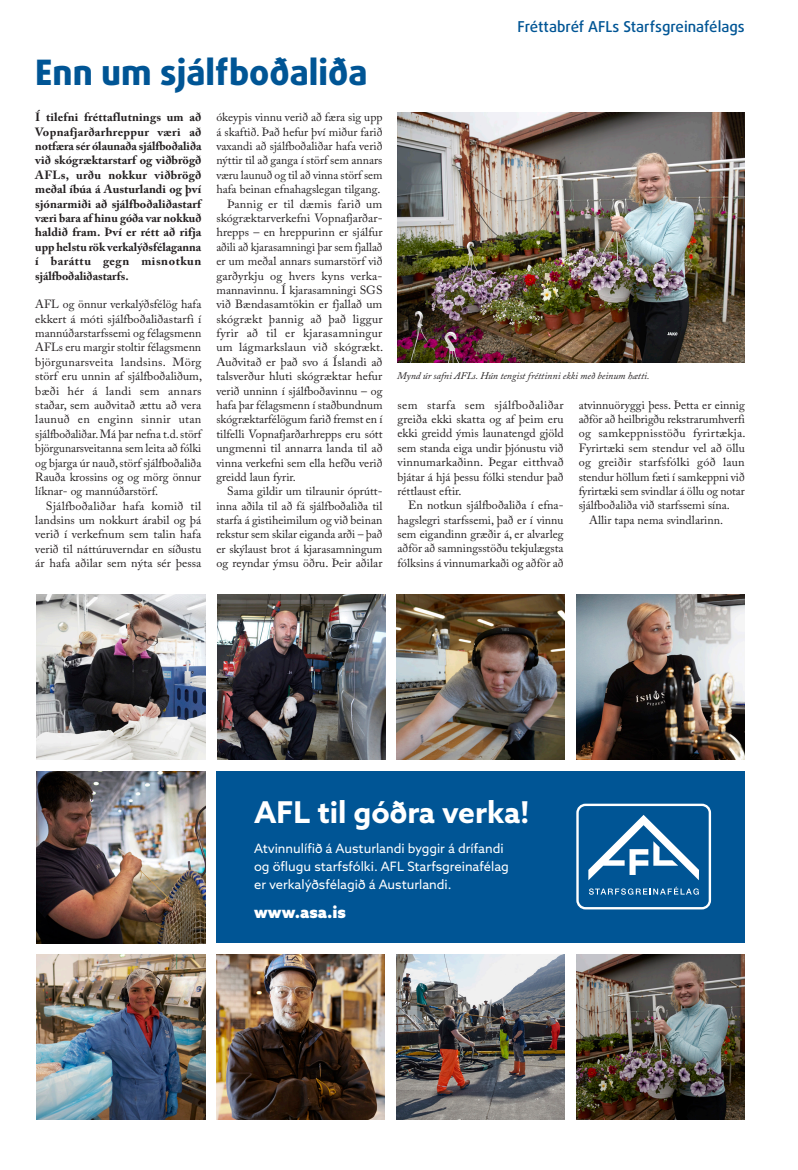
<style>
.page{position:relative;width:798px;height:1170px;background:#fff}
.page>*{position:absolute;margin:0;border:0;box-sizing:border-box;transform-origin:0 0}
.t1{font:800 35px "Daxline Pro";color:#005595}
.t2{font:700 30px "Azo Sans";color:#fff}
.t3{font:900 16.62px "Azo Sans";color:#fff}
.t4{font:500 15px "Daxline Pro";color:#005595}
.t5{font:12.88px/18px "Azo Sans";color:#fff}
.t6{font:11.88px/14.4px "Adobe Caslon Pro";color:#231f20;text-align:justify}
.t7{font:700 11.88px/14.4px "Adobe Caslon Pro";letter-spacing:.005em;color:#231f20;text-align:justify}
.t8{font:11.88px "Adobe Caslon Pro";letter-spacing:.02em;color:#231f20}
.t9{font:italic 10px "Adobe Caslon Pro";color:#231f20}
</style>
<div class="page">
<img style="left:397px;top:112px;width:347px;height:251px">
<div style="left:216px;top:771px;width:528px;height:172px;background:#005595"></div>
<img style="left:576px;top:954px;width:168px;height:164px">
<img style="left:576px;top:594px;width:168px;height:165px">
<img style="left:216px;top:954px;width:169px;height:164px">
<img style="left:396px;top:954px;width:168px;height:164px">
<img style="left:217px;top:594px;width:168px;height:165px">
<img style="left:36px;top:594px;width:169px;height:165px">
<img style="left:396px;top:594px;width:168px;height:165px">
<img style="left:36px;top:954px;width:169px;height:164px">
<img style="left:36px;top:771px;width:169px;height:172px">
<div style="left:576px;top:803px;width:134px;height:106px;border:2px solid #fff;border-radius:8px"></div>
<svg style="left:588px;top:815px;width:110px;height:65px"></svg>
<svg style="left:589px;top:886px;width:109px;height:8px"></svg>
<h1 class="t1" style="left:35px;top:49px;width:334px">Enn um sjálfboðaliða</h1>
<p class="t7" style="left:35px;top:110px;width:168px">Í tilefni fréttaflutnings um að Vopnafjarðarhreppur væri að notfæra sér ólaunaða sjálfboðaliða við skógræktarstarf og viðbrögð AFLs, urðu nokkur viðbrögð meðal íbúa á Austurlandi og því sjónarmiði að sjálfboðaliðastarf væri bara af hinu góða var nokkuð haldið fram. Því er rétt að rifja upp helstu rök verkalýðsfélaganna í baráttu gegn misnotkun sjálfboðaliðastarfs.</p>
<p class="t6" style="left:35px;top:297px;width:168px">AFL og önnur verkalýðsfélög hafa ekkert á móti sjálfboðaliðastarfi í mannúðarstarfssemi og félagsmenn AFLs eru margir stoltir félagsmenn björgunarsveita landsins. Mörg störf eru unnin af sjálfboðaliðum, bæði hér á landi sem annars staðar, sem auðvitað ættu að vera launuð en enginn sinnir utan sjálfboðaliðar. Má þar nefna t.d. störf björgunarsveitanna sem leita að fólki og bjarga úr nauð, störf sjálfboðaliða Rauða krossins og og mörg önnur líknar- og mannúðarstörf.</p>
<p class="t6" style="left:35px;top:498px;width:168px;text-indent:11px">Sjálfboðaliðar hafa komið til landsins um nokkurt árabil og þá verið í verkefnum sem talin hafa verið til náttúruverndar en síðustu ár hafa aðilar sem nýta sér þessa</p>
<p class="t6" style="left:216px;top:110px;width:167px">ókeypis vinnu verið að færa sig upp</p>
<p class="t6" style="left:216px;top:124px;width:167px">á skaftið. Það hefur því miður farið</p>
<p class="t6" style="left:216px;top:139px;width:167px">vaxandi að sjálfboðaliðar hafa verið</p>
<p class="t6" style="left:216px;top:153px;width:167px">nýttir til að ganga í störf sem annars</p>
<p class="t6" style="left:216px;top:167px;width:167px">væru launuð og til að vinna störf sem</p>
<p class="t6" style="left:216px;top:182px;width:165px">hafa beinan efnahagslegan tilgang.</p>
<p class="t6" style="left:227px;top:196px;width:157px">Þannig er til dæmis farið um</p>
<p class="t6" style="left:216px;top:211px;width:168px">skógræktarverkefni Vopnafjarðar-</p>
<p class="t6" style="left:216px;top:225px;width:168px">hrepps – en hreppurinn er sjálfur</p>
<p class="t6" style="left:216px;top:239px;width:167px">aðili að kjarasamningi þar sem fjallað</p>
<p class="t6" style="left:216px;top:254px;width:167px">er um meðal annars sumarstörf við</p>
<p class="t6" style="left:216px;top:268px;width:167px">garðyrkju og hvers kyns verka-</p>
<p class="t6" style="left:216px;top:282px;width:167px">mannavinnu. Í kjarasamningi SGS</p>
<p class="t6" style="left:216px;top:297px;width:167px">við Bændasamtökin er fjallað um</p>
<p class="t6" style="left:216px;top:311px;width:167px">skógrækt þannig að það liggur</p>
<p class="t8" style="left:216px;top:326px;width:167px">fyrir að til er kjarasamningur</p>
<p class="t6" style="left:216px;top:340px;width:168px">um lágmarkslaun við skógrækt.</p>
<p class="t6" style="left:216px;top:354px;width:168px">Auðvitað er það svo á Íslandi að</p>
<p class="t6" style="left:216px;top:369px;width:167px">talsverður hluti skógræktar hefur</p>
<p class="t6" style="left:216px;top:383px;width:167px">verið unninn í sjálfboðavinnu – og</p>
<p class="t6" style="left:216px;top:397px;width:168px">hafa þar félagsmenn í staðbundnum</p>
<p class="t6" style="left:216px;top:412px;width:168px">skógræktarfélögum farið fremst en í</p>
<p class="t6" style="left:216px;top:426px;width:167px">tilfelli Vopnafjarðarhrepps eru sótt</p>
<p class="t6" style="left:216px;top:441px;width:168px">ungmenni til annarra landa til að</p>
<p class="t6" style="left:216px;top:455px;width:167px">vinna verkefni sem ella hefðu verið</p>
<p class="t6" style="left:216px;top:469px;width:81px">greidd laun fyrir.</p>
<p class="t6" style="left:227px;top:484px;width:157px">Sama gildir um tilraunir óprútt-</p>
<p class="t6" style="left:216px;top:498px;width:167px">inna aðila til að fá sjálfboðaliða til</p>
<p class="t6" style="left:216px;top:512px;width:167px">starfa á gistiheimilum og við beinan</p>
<p class="t6" style="left:216px;top:527px;width:168px">rekstur sem skilar eiganda arði – það</p>
<p class="t6" style="left:216px;top:541px;width:167px">er skýlaust brot á kjarasamningum</p>
<p class="t6" style="left:216px;top:556px;width:168px">og reyndar ýmsu öðru. Þeir aðilar</p>
<p class="t4" style="left:517px;top:16px;width:228px">Fréttabréf AFLs Starfsgreinafélags</p>
<p class="t9" style="left:397px;top:369px;width:254px">Mynd úr safni AFLs. Hún tengist fréttinni ekki með beinum hætti.</p>
<p class="t6" style="left:397px;top:397px;width:168px">sem starfa sem sjálfboðaliðar greiða ekki skatta og af þeim eru ekki greidd ýmis launatengd gjöld sem standa eiga undir þjónustu við vinnumarkaðinn. Þegar eitthvað bjátar á hjá þessu fólki stendur það réttlaust eftir.</p>
<p class="t6" style="left:397px;top:498px;width:167px;text-indent:11px">En notkun sjálfboðaliða í efna&shy;hagslegri starfssemi, það er í vinnu sem eigandinn græðir á, er alvarleg aðför að samningsstöðu tekjulægsta fólksins á vinnumarkaði og aðför að</p>
<p class="t6" style="left:578px;top:397px;width:167px">atvinnuöryggi þess. Þetta er einnig</p>
<p class="t6" style="left:578px;top:411px;width:167px">aðför að heilbrigðu rekstrarumhverfi</p>
<p class="t8" style="left:578px;top:426px;width:168px">og samkeppnisstöðu fyrirtækja.</p>
<p class="t6" style="left:578px;top:440px;width:168px">Fyrirtæki sem stendur vel að öllu</p>
<p class="t8" style="left:578px;top:455px;width:167px">og greiðir starfsfólki góð laun</p>
<p class="t6" style="left:578px;top:469px;width:167px">stendur höllum fæti í samkeppni við</p>
<p class="t6" style="left:578px;top:483px;width:167px">fyrirtæki sem svindlar á öllu og notar</p>
<p class="t6" style="left:578px;top:498px;width:153px">sjálfboðaliða við starfssemi sína.</p>
<p class="t6" style="left:589px;top:512px;width:135px">Allir tapa nema svindlarinn.</p>
<h2 class="t2" style="left:254px;top:792px;width:276px">AFL til góðra verka!</h2>
<p class="t5" style="left:254px;top:838px;width:256px">Atvinnulífið á Austurlandi byggir á drífandi og öflugu starfsfólki. AFL Starfsgreinafélag er verkalýðsfélagið á Austurlandi.</p>
<h3 class="t3" style="left:254px;top:900px;width:93px">www.asa.is</h3>
</div>
